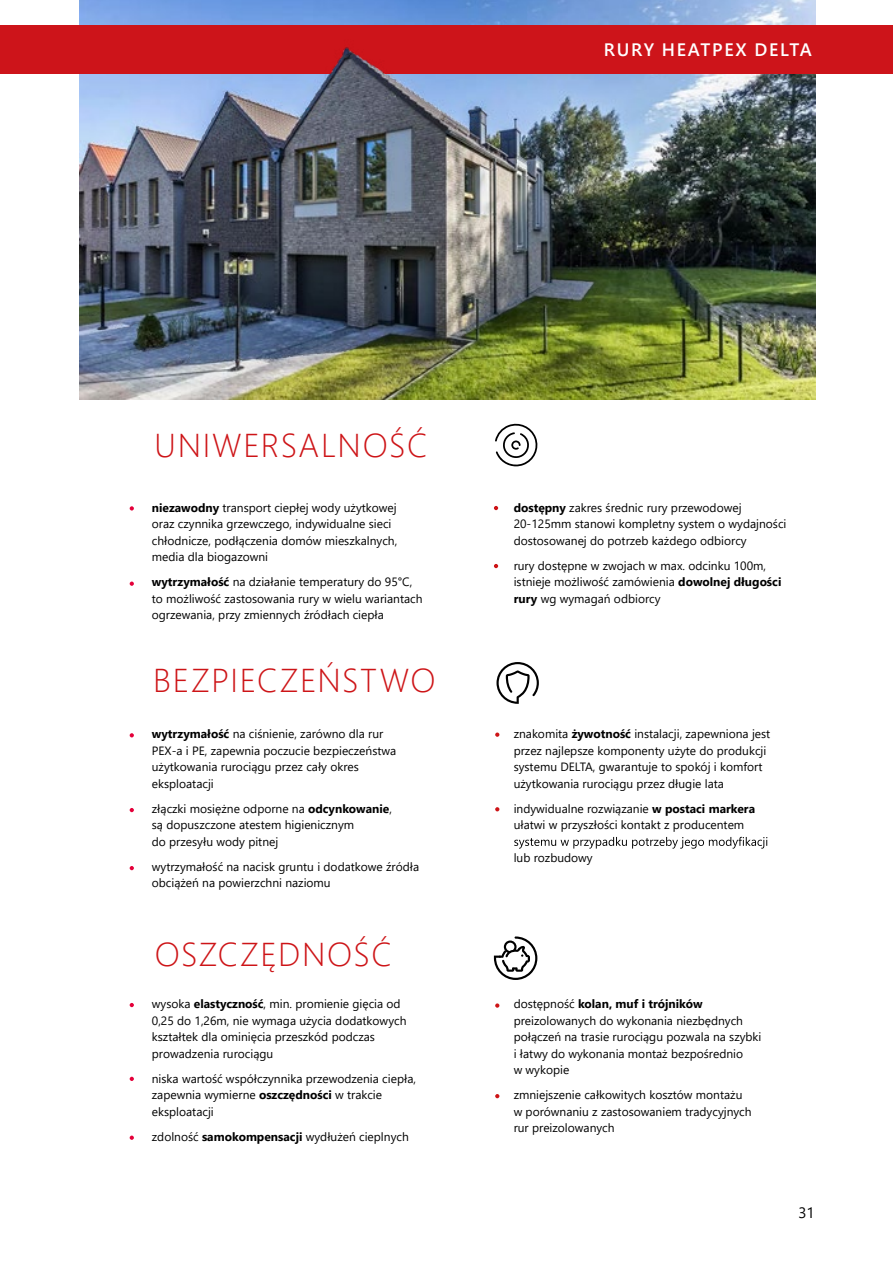
<style>
.page{position:relative;width:893px;height:1263px;background:#fff}
.page>*{position:absolute;margin:0;border:0;box-sizing:border-box;transform-origin:0 0}
.t1{font:300 33px "Segoe UI";letter-spacing:.045em;color:#cd1417}
.t2{font:600 19.5px "Segoe UI";letter-spacing:.04em;color:#fff}
.t3{font:600 18px "Segoe UI";letter-spacing:.095em;color:#fff}
.t4{font:15px "Segoe UI";color:#000}
.t5{font:12px/16.5px "Segoe UI";color:#000}
.s1{color:#fff}
.s2{font-weight:700}
</style>
<div class="page">
<img style="left:79px;top:0;width:736px;height:399px">
<svg style="left:494px;top:936px;width:43px;height:44px"></svg>
<svg style="left:496px;top:662px;width:43px;height:42px"></svg>
<svg style="left:495px;top:423px;width:43px;height:44px"></svg>
<svg style="left:130px;top:1003px;width:4px;height:4px"></svg>
<svg style="left:495px;top:1003px;width:4px;height:5px"></svg>
<svg style="left:130px;top:1077px;width:4px;height:4px"></svg>
<svg style="left:495px;top:1094px;width:4px;height:4px"></svg>
<svg style="left:130px;top:1135px;width:4px;height:5px"></svg>
<svg style="left:514px;top:837px;width:253px;height:12px"></svg>
<svg style="left:130px;top:733px;width:4px;height:4px"></svg>
<svg style="left:495px;top:732px;width:4px;height:5px"></svg>
<svg style="left:130px;top:808px;width:4px;height:4px"></svg>
<svg style="left:495px;top:807px;width:4px;height:4px"></svg>
<svg style="left:130px;top:866px;width:4px;height:4px"></svg>
<svg style="left:130px;top:506px;width:4px;height:4px"></svg>
<svg style="left:494px;top:506px;width:4px;height:4px"></svg>
<svg style="left:130px;top:581px;width:4px;height:5px"></svg>
<svg style="left:494px;top:564px;width:4px;height:4px"></svg>
<div style="left:0;top:26px;width:893px;height:48px;background:#cd141a"></div>
<h2 class="t2" style="left:596px;top:30px;width:213px">RURY HEATPEX DELTA</h2>
<h3 class="t3" style="left:604px;top:33px;width:210px">RURY HEATPEX DELTA</h3>
<h2 class="t2" style="left:596px;top:34px;width:213px">RURY HEATPEX DELTA</h2>
<h1 class="t1" style="left:154px;top:414px;width:275px">UNIWERSALNOŚĆ</h1>
<p class="t5" style="left:152px;top:498px;width:247px;text-indent:-27px"><span class="s1">●</span> <span class="s2">niezawodny</span> transport ciepłej wody użytkowej oraz czynnika grzewczego, indywidualne sieci chłodnicze, podłączenia domów mieszkalnych, media dla biogazowni</p>
<p class="t5" style="left:152px;top:573px;width:272px;text-indent:-27px"><span class="s1">●</span> <span class="s2">wytrzymałość</span> na działanie temperatury do 95°C, to możliwość zastosowania rury w wielu wariantach ogrzewania, przy zmiennych źródłach ciepła</p>
<h1 class="t1" style="left:153px;top:649px;width:284px">BEZPIECZEŃSTWO</h1>
<p class="t5" style="left:152px;top:725px;width:246px;text-indent:-27px"><span class="s1">●</span> <span class="s2">wytrzymałość</span> na ciśnienie, zarówno dla rur PEX-a i PE, zapewnia poczucie bezpieczeństwa użytkowania rurociągu przez cały okres eksploatacji</p>
<p class="t5" style="left:152px;top:799px;width:242px;text-indent:-27px"><span class="s1">●</span> złączki mosiężne odporne na <span class="s2">odcynkowanie</span>, są dopuszczone atestem higienicznym<br>do przesyłu wody pitnej</p>
<p class="t5" style="left:152px;top:857px;width:269px;text-indent:-27px"><span class="s1">●</span> wytrzymałość na nacisk gruntu i dodatkowe źródła obciążeń na powierzchni naziomu</p>
<h1 class="t1" style="left:155px;top:923px;width:239px">OSZCZĘDNOŚĆ</h1>
<p class="t5" style="left:152px;top:995px;width:256px;text-indent:-27px"><span class="s1">●</span> wysoka <span class="s2">elastyczność</span>, min. promienie gięcia od 0,25 do 1,26m, nie wymaga użycia dodatkowych kształtek dla ominięcia przeszkód podczas prowadzenia rurociągu</p>
<p class="t5" style="left:152px;top:1069px;width:266px;text-indent:-27px"><span class="s1">●</span> niska wartość współczynnika przewodzenia ciepła, zapewnia wymierne <span class="s2">oszczędności</span> w trakcie eksploatacji</p>
<p class="t5" style="left:125px;top:1127px;width:285px"><span class="s1">●</span> zdolność <span class="s2">samokompensacji</span> wydłużeń cieplnych</p>
<p class="t5" style="left:514px;top:498px;width:274px;text-indent:-27px"><span class="s1">●</span> <span class="s2">dostępny</span> zakres średnic rury przewodowej<br>20-125mm stanowi kompletny system o wydajności dostosowanej do potrzeb każdego odbiorcy</p>
<p class="t5" style="left:514px;top:556px;width:269px;text-indent:-27px"><span class="s1">●</span> rury dostępne w zwojach w max. odcinku 100m, istnieje możliwość zamówienia <span class="s2">dowolnej długości rury</span> wg wymagań odbiorcy</p>
<p class="t5" style="left:514px;top:725px;width:258px;text-indent:-27px"><span class="s1">●</span> znakomita <span class="s2">żywotność</span> instalacji, zapewniona jest przez najlepsze komponenty użyte do produkcji systemu DELTA, gwarantuje to spokój i komfort użytkowania rurociągu przez długie lata</p>
<p class="t5" style="left:514px;top:799px;width:243px;text-indent:-27px"><span class="s1">●</span> indywidualne rozwiązanie <span class="s2">w postaci markera </span>ułatwi w przyszłości kontakt z producentem</p>
<p class="t5" style="left:514px;top:849px;width:81px">lub rozbudowy</p>
<p class="t5" style="left:514px;top:995px;width:249px;text-indent:-27px"><span class="s1">●</span> dostępność <span class="s2">kolan, muf i trójników </span>preizolowanych do wykonania niezbędnych połączeń na trasie rurociągu pozwala na szybki i łatwy do wykonania montaż bezpośrednio<br>w wykopie</p>
<p class="t5" style="left:514px;top:1086px;width:239px;text-indent:-27px"><span class="s1">●</span> zmniejszenie całkowitych kosztów montażu w porównaniu z zastosowaniem tradycyjnych rur preizolowanych</p>
<p class="t4" style="left:798px;top:1198px;width:18px">31</p>
</div>
